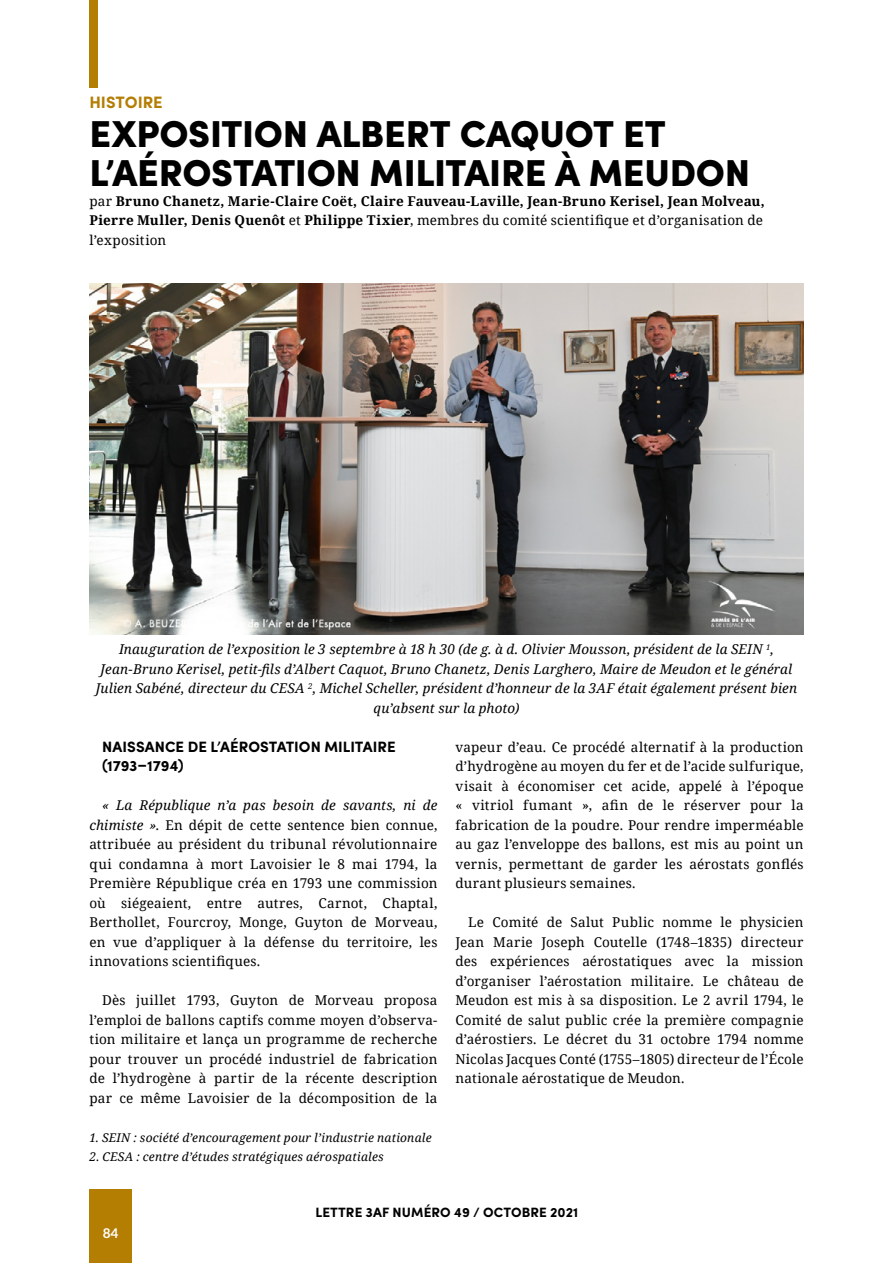
<style>
.page{position:relative;width:893px;height:1263px;background:#fff}
.page>*{position:absolute;margin:0;border:0;box-sizing:border-box;transform-origin:0 0}
.t1{font:900 37.5px/39px "Sofia Pro";letter-spacing:-.01em;color:#000}
.t2{font:700 16.5px "Sofia Pro";color:#b47e03}
.t3{font:700 15px/19.5px "Sofia Pro";letter-spacing:.005em;color:#000}
.t4{font:13.5px/19.5px "Noto Serif";letter-spacing:.015em;color:#000;text-align:justify}
.t5{font:italic 13.5px/19.5px "Noto Serif";letter-spacing:.01em;color:#000;text-align:center}
.t6{font:700 13.5px/19.5px "Noto Serif";letter-spacing:.015em;color:#000}
.t7{font:700 13.5px "Sofia Pro";letter-spacing:.005em;color:#000}
.t8{font:700 13.5px "Aleo";color:#fff}
.t9{font:italic 12px "Noto Serif";letter-spacing:.02em;color:#000}
.s1{font-weight:400}
.s2{font-style:italic}
</style>
<div class="page">
<div style="left:89px;top:1190px;width:43px;height:73px;background:#b47e03"></div>
<div style="left:89px;top:0;width:9px;height:88px;background:#b47e03"></div>
<img style="left:89px;top:284px;width:715px;height:351px">
<p class="t2" style="left:89px;top:90px;width:75px">HISTOIRE</p>
<h1 class="t1" style="left:89px;top:112px;width:662px">EXPOSITION ALBERT CAQUOT ET<br>L’AÉROSTATION MILITAIRE À MEUDON</h1>
<p class="t6" style="left:89px;top:191px;width:677px"><span class="s1">par</span> Bruno Chanetz, Marie-Claire Coët, Claire Fauveau-Laville, Jean-Bruno Kerisel, Jean Molveau,<br>Pierre Muller, Denis Quenôt <span class="s1">et</span> Philippe Tixier<span class="s1">, membres du comité scientifique et d’organisation de l’exposition</span></p>
<p class="t5" style="left:96px;top:639px;width:703px">Inauguration de l’exposition le 3 septembre à 18 h 30 (de g. à d. Olivier Mousson, président de la SEIN <sup>1</sup>, Jean-Bruno Kerisel, petit-fils d’Albert Caquot, Bruno Chanetz, Denis Larghero, Maire de Meudon et le général Julien Sabéné, directeur du CESA <sup>2</sup>, Michel Scheller, président d’honneur de la 3AF était également présent bien qu’absent sur la photo)</p>
<p class="t3" style="left:102px;top:736px;width:295px">NAISSANCE DE L’AÉROSTATION MILITAIRE (1793–1794)</p>
<p class="t4" style="left:89px;top:795px;width:350px;text-indent:13px"><span class="s2">« La République n’a pas besoin de savants, ni de chimiste ».</span> En dépit de cette sentence bien connue, attribuée au président du tribunal révolutionnaire qui condamna à mort Lavoisier le 8 mai 1794, la Première République créa en 1793 une commission où siégeaient, entre autres, Carnot, Chaptal, Berthollet, Fourcroy, Monge, Guyton de Morveau, en vue d’appliquer à la défense du territoire, les innovations scientifiques.</p>
<p class="t4" style="left:89px;top:990px;width:350px;text-indent:13px">Dès juillet 1793, Guyton de Morveau proposa l’emploi de ballons captifs comme moyen d’observa&shy;tion militaire et lança un programme de recherche pour trouver un procédé industriel de fabrication de l’hydrogène à partir de la récente description par ce même Lavoisier de la décomposition de la</p>
<p class="t9" style="left:89px;top:1129px;width:344px">1. SEIN : société d’encouragement pour l’industrie nationale</p>
<p class="t9" style="left:89px;top:1149px;width:296px">2. CESA : centre d’études stratégiques aérospatiales</p>
<p class="t4" style="left:455px;top:737px;width:350px">vapeur d’eau. Ce procédé alternatif à la production d’hydrogène au moyen du fer et de l’acide sulfurique, visait à économiser cet acide, appelé à l’époque « vitriol fumant », afin de le réserver pour la fabrication de la poudre. Pour rendre imperméable au gaz l’enveloppe des ballons, est mis au point un vernis, permettant de garder les aérostats gonflés durant plusieurs semaines.</p>
<p class="t4" style="left:455px;top:912px;width:350px;text-indent:13px">Le Comité de Salut Public nomme le physicien Jean Marie Joseph Coutelle (1748–1835) directeur des expériences aérostatiques avec la mission d’organiser l’aérostation militaire. Le château de Meudon est mis à sa disposition. Le 2 avril 1794, le Comité de salut public crée la première compagnie d’aérostiers. Le décret du 31 octobre 1794 nomme Nicolas Jacques Conté (1755–1805) directeur de l’École nationale aérostatique de Meudon.</p>
<p class="t8" style="left:103px;top:1225px;width:17px">84</p>
<p class="t7" style="left:315px;top:1202px;width:264px">LETTRE 3AF NUMÉRO 49 / OCTOBRE 2021</p>
</div>
